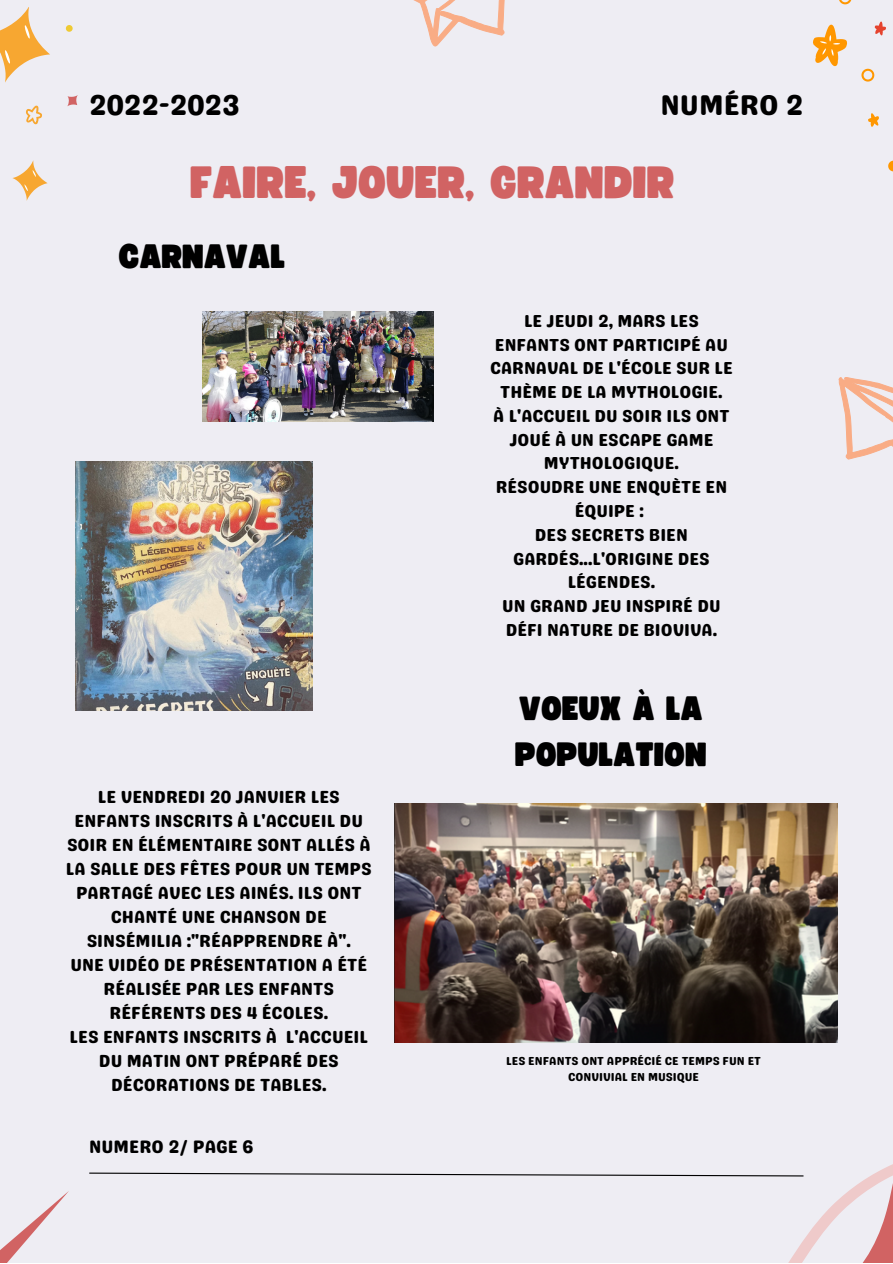
<style>
.page{position:relative;width:893px;height:1264px;background:#fff}
.page>*{position:absolute;margin:0;border:0;box-sizing:border-box;transform-origin:0 0}
.t1{font:45px "Funtastic";color:#d16363}
.t2{font:33.3px/46px "Funtastic";color:#000}
.t3{font:28.5px "Genty Sans";color:#000}
.t4{font:18px "Genty Sans";color:#000}
.t5{font:17.4px/24px "Genty Sans";color:#000;text-align:center}
.t6{font:17.25px/23.9px "Genty Sans";color:#000;text-align:center}
.t7{font:11.55px/15.9px "Genty Sans";color:#000;text-align:center}
</style>
<div class="page">
<div style="left:0;top:0;width:892px;height:1262px;background:#eeedf3"></div>
<svg style="left:0;top:7px;width:78px;height:194px"></svg>
<svg style="left:813px;top:0;width:79px;height:172px"></svg>
<svg style="left:0;top:1165px;width:892px;height:97px"></svg>
<svg style="left:413px;top:0;width:92px;height:47px"></svg>
<svg style="left:838px;top:377px;width:54px;height:83px"></svg>
<img style="left:394px;top:803px;width:443px;height:239px">
<img style="left:202px;top:311px;width:231px;height:110px">
<img style="left:76px;top:461px;width:236px;height:250px">
<h3 class="t3" style="left:89px;top:87px;width:152px">2022-2023</h3>
<h3 class="t3" style="left:660px;top:87px;width:144px">NUMÉRO 2</h3>
<h1 class="t1" style="left:191px;top:161px;width:486px">FAIRE, JOUER, GRANDIR</h1>
<h2 class="t2" style="left:119px;top:234px;width:168px">CARNAVAL</h2>
<p class="t5" style="left:66px;top:784px;width:307px">LE VENDREDI 20 JANVIER LES<br>ENFANTS INSCRITS À L'ACCUEIL DU<br>SOIR EN ÉLÉMENTAIRE SONT ALLÉS À<br>LA SALLE DES FÊTES POUR UN TEMPS<br>PARTAGÉ AVEC LES AINÉS. ILS ONT<br>CHANTÉ UNE CHANSON DE<br>SINSÉMILIA :"RÉAPPRENDRE À".<br>UNE VIDÉO DE PRÉSENTATION A ÉTÉ<br>RÉALISÉE PAR LES ENFANTS<br>RÉFÉRENTS DES 4 ÉCOLES.<br>LES ENFANTS INSCRITS À L'ACCUEIL<br>DU MATIN ONT PRÉPARÉ DES<br>DÉCORATIONS DE TABLES.</p>
<p class="t4" style="left:89px;top:1135px;width:166px">NUMERO 2/ PAGE 6</p>
<p class="t6" style="left:490px;top:309px;width:244px">LE JEUDI 2, MARS LES<br>ENFANTS ONT PARTICIPÉ AU<br>CARNAVAL DE L'ÉCOLE SUR LE<br>THÈME DE LA MYTHOLOGIE.<br>À L'ACCUEIL DU SOIR ILS ONT<br>JOUÉ À UN ESCAPE GAME<br>MYTHOLOGIQUE.<br>RÉSOUDRE UNE ENQUÈTE EN<br>ÉQUIPE :<br>DES SECRETS BIEN<br>GARDÉS...L'ORIGINE DES<br>LÉGENDES.<br>UN GRAND JEU INSPIRÉ DU<br>DÉFI NATURE DE BIOVIVA.</p>
<h2 class="t2" style="left:515px;top:687px;width:193px">VOEUX À LA<br>POPULATION</h2>
<p class="t7" style="left:506px;top:1052px;width:256px">LES ENFANTS ONT APPRÉCIÉ CE TEMPS FUN ET<br>CONVIVIAL EN MUSIQUE</p>
</div>
